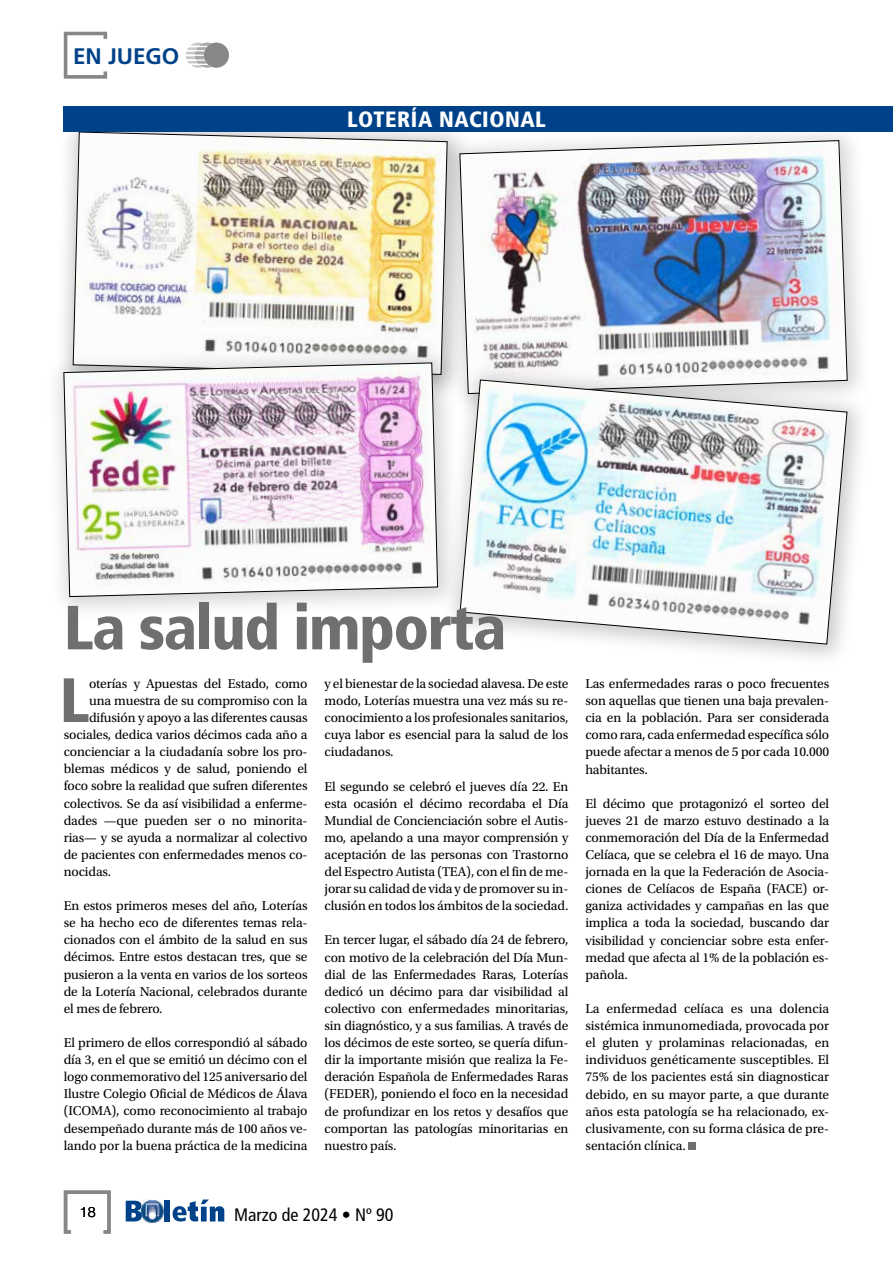
<style>
.page{position:relative;width:893px;height:1263px;background:#fff}
.page>*{position:absolute;margin:0;border:0;box-sizing:border-box;transform-origin:0 0}
.t1{font:900 condensed 62.55px "Frutiger LT Std";color:#706f6f}
.t2{font:900 condensed 62.25px "Frutiger LT Std";letter-spacing:-.025em;color:#706f6f}
.t3{font:700 22.5px "Frutiger LT Std";color:#004289}
.t4{font:900 condensed 22.2px "Frutiger LT Std";letter-spacing:.025em;color:#fff}
.t5{font:condensed 18px "Frutiger LT Std";color:#000}
.t6{font:300 14.25px "Helvetica Neue LT Std";color:#000}
.t7{font:13.5px/17.1px "Utopia Std";letter-spacing:-.01em;color:#000;text-align:justify}
</style>
<div class="page">
<svg style="left:64px;top:32px;width:43px;height:47px"></svg>
<svg style="left:186px;top:43px;width:26px;height:25px"></svg>
<div style="left:204px;top:43px;width:25px;height:25px;background:#878787;border-radius:50%"></div>
<div style="left:688px;top:1142px;width:8px;height:7px;background:#706f6f"></div>
<div style="left:54px;top:112px;width:418px;height:288px;background:#000;opacity:.25"></div>
<img style="left:73px;top:132px;width:367px;height:211px">
<div style="left:44px;top:343px;width:419px;height:279px;background:#000;opacity:.17"></div>
<img style="left:64px;top:363px;width:374px;height:234px">
<div style="left:440px;top:121px;width:433px;height:299px;background:#000;opacity:.17"></div>
<img style="left:460px;top:140px;width:387px;height:221px">
<div style="left:441px;top:361px;width:431px;height:308px;background:#000;opacity:.21"></div>
<svg style="left:460px;top:380px;width:387px;height:264px"></svg>
<svg style="left:126px;top:1201px;width:15px;height:20px"></svg>
<div style="left:164px;top:1200px;width:6px;height:21px;background:#004289"></div>
<svg style="left:173px;top:1199px;width:51px;height:22px"></svg>
<img style="left:141px;top:1199px;width:23px;height:24px">
<svg style="left:64px;top:1190px;width:47px;height:44px"></svg>
<div style="left:64px;top:106px;width:765px;height:26px;background:#004289"></div>
<div style="left:789px;top:106px;width:104px;height:26px;background:#004289"></div>
<h3 class="t3" style="left:73px;top:43px;width:108px">EN JUEGO</h3>
<h3 class="t4" style="left:347px;top:106px;width:200px">LOTERÍA NACIONAL</h3>
<h2 class="t2" style="left:64px;top:590px;width:444px">La salud importa</h2>
<h1 class="t1" style="left:60px;top:663px;width:32px">L</h1>
<p class="t7" style="left:89px;top:675px;width:220px">oterías y Apuestas del Estado, como</p>
<p class="t7" style="left:89px;top:692px;width:220px">una muestra de su compromiso con la</p>
<p class="t7" style="left:89px;top:709px;width:220px">difusión y apoyo a las diferentes causas</p>
<p class="t7" style="left:64px;top:726px;width:245px">sociales, dedica varios décimos cada año a</p>
<p class="t7" style="left:64px;top:743px;width:245px">concienciar a la ciudadanía sobre los pro-</p>
<p class="t7" style="left:64px;top:761px;width:245px">blemas médicos y de salud, poniendo el</p>
<p class="t7" style="left:64px;top:778px;width:245px">foco sobre la realidad que sufren diferentes</p>
<p class="t7" style="left:64px;top:795px;width:245px">colectivos. Se da así visibilidad a enferme-</p>
<p class="t7" style="left:64px;top:812px;width:245px">dades —que pueden ser o no minorita-</p>
<p class="t7" style="left:64px;top:829px;width:245px">rias— y se ayuda a normalizar al colectivo</p>
<p class="t7" style="left:64px;top:846px;width:245px">de pacientes con enfermedades menos co-</p>
<p class="t7" style="left:64px;top:863px;width:49px">nocidas.</p>
<p class="t7" style="left:64px;top:897px;width:245px">En estos primeros meses del año, Loterías se ha hecho eco de diferentes temas rela&shy;cionados con el ámbito de la salud en sus décimos. Entre estos destacan tres, que se pusieron a la venta en varios de los sorteos de la Lotería Nacional, celebrados durante el mes de febrero.</p>
<p class="t7" style="left:64px;top:1034px;width:245px">El primero de ellos correspondió al sábado día 3, en el que se emitió un décimo con el logo conmemorativo del 125 aniversario del Ilustre Colegio Oficial de Médicos de Álava (ICOMA), como reconocimiento al trabajo desempeñado durante más de 100 años ve&shy;lando por la buena práctica de la medicina</p>
<p class="t7" style="left:325px;top:675px;width:245px">y el bienestar de la sociedad alavesa. De este modo, Loterías muestra una vez más su re&shy;conocimiento a los profesionales sanitarios, cuya labor es esencial para la salud de los ciudadanos.</p>
<p class="t7" style="left:325px;top:778px;width:245px">El segundo se celebró el jueves día 22. En esta ocasión el décimo recordaba el Día Mundial de Concienciación sobre el Autis&shy;mo, apelando a una mayor comprensión y aceptación de las personas con Trastorno del Espectro Autista (TEA), con el fin de me&shy;jorar su calidad de vida y de promover su in&shy;clusión en todos los ámbitos de la sociedad.</p>
<p class="t7" style="left:325px;top:932px;width:245px">En tercer lugar, el sábado día 24 de febrero, con motivo de la celebración del Día Mun&shy;dial de las Enfermedades Raras, Loterías dedicó un décimo para dar visibilidad al colectivo con enfermedades minoritarias, sin diagnóstico, y a sus familias. A través de los décimos de este sorteo, se quería difun&shy;dir la importante misión que realiza la Fe&shy;deración Española de Enfermedades Raras (FEDER), poniendo el foco en la necesidad de profundizar en los retos y desafíos que comportan las patologías minoritarias en nuestro país.</p>
<p class="t7" style="left:585px;top:675px;width:245px">Las enfermedades raras o poco frecuentes son aquellas que tienen una baja prevalen&shy;cia en la población. Para ser considerada como rara, cada enfermedad específica sólo puede afectar a menos de 5 por cada 10.000 habitantes.</p>
<p class="t7" style="left:585px;top:795px;width:245px">El décimo que protagonizó el sorteo del jueves 21 de marzo estuvo destinado a la conmemoración del Día de la Enfermedad Celíaca, que se celebra el 16 de mayo. Una jornada en la que la Federación de Asocia&shy;ciones de Celíacos de España (FACE) or&shy;ganiza actividades y campañas en las que implica a toda la sociedad, buscando dar visibilidad y concienciar sobre esta enfer&shy;medad que afecta al 1% de la población es&shy;pañola.</p>
<p class="t7" style="left:585px;top:1000px;width:245px">La enfermedad celíaca es una dolencia sistémica inmunomediada, provocada por el gluten y prolaminas relacionadas, en individuos genéticamente susceptibles. El 75% de los pacientes está sin diagnosticar debido, en su mayor parte, a que durante años esta patología se ha relacionado, ex&shy;clusivamente, con su forma clásica de pre&shy;sentación clínica.</p>
<p class="t6" style="left:80px;top:1203px;width:17px">18</p>
<h3 class="t5" style="left:234px;top:1204px;width:161px">Marzo de 2024 • Nº 90</h3>
</div>
